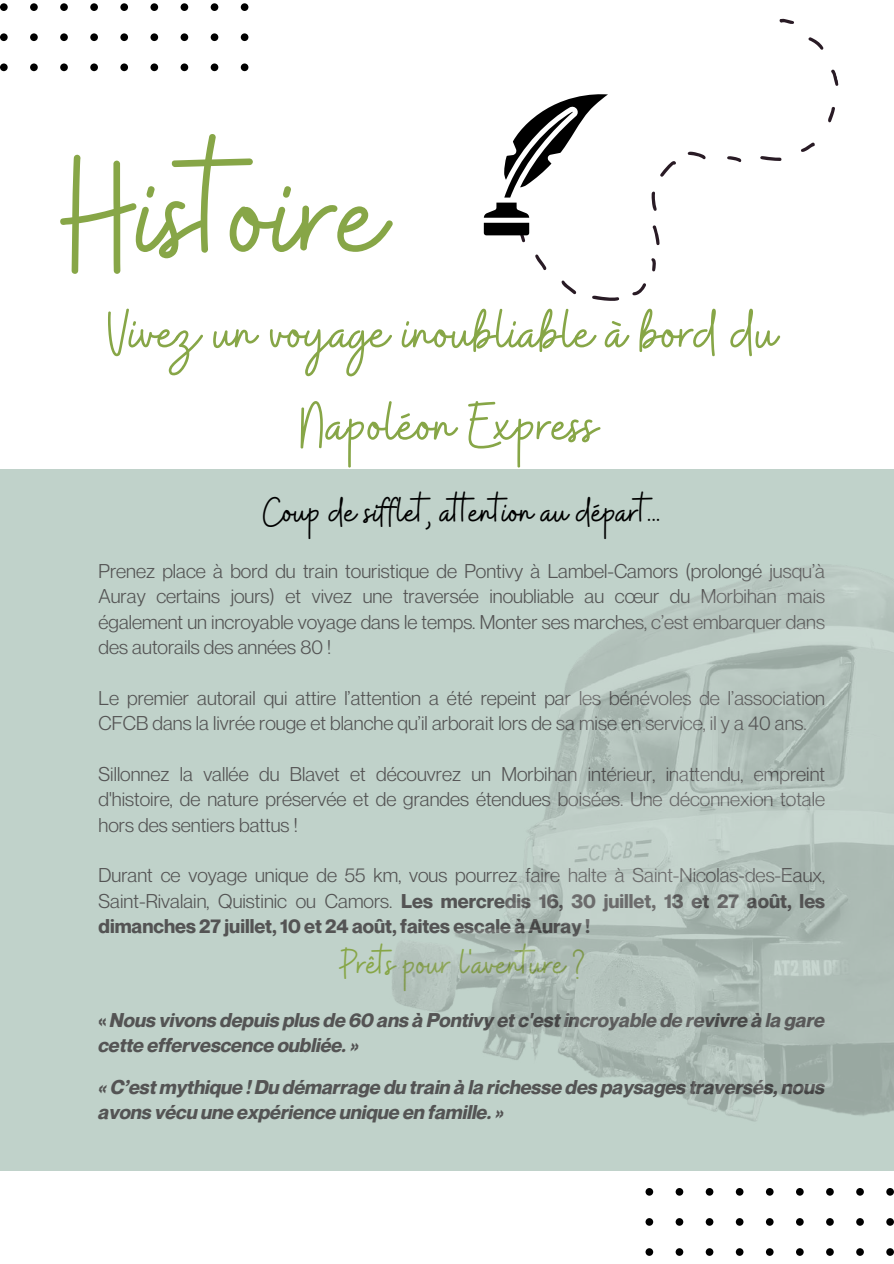
<style>
.page{position:relative;width:894px;height:1264px;background:#fff}
.page>*{position:absolute;margin:0;border:0;box-sizing:border-box;transform-origin:0 0}
.t1{font:165.15px "Buffalo";color:#87a647}
.t2{font:66px/92.2px "Buffalo";color:#87a647;text-align:center}
.t3{font:42px "Buffalo";color:#000}
.t4{font:42px "Buffalo";color:#87a647}
.t5{font:19.5px/25.3px "Neue Montreal";color:#545454;text-align:justify}
.t6{font:italic 700 19.5px/25.3px "Neue Montreal";color:#545454}
.s1{font-weight:700}
.s2{font-style:normal}
</style>
<div class="page">
<svg style="left:485px;top:18px;width:354px;height:283px"></svg>
<div style="left:0;top:3px;width:8px;height:8px;background:#000;border-radius:50%"></div>
<div style="left:30px;top:3px;width:8px;height:8px;background:#000;border-radius:50%"></div>
<div style="left:60px;top:3px;width:8px;height:8px;background:#000;border-radius:50%"></div>
<div style="left:90px;top:3px;width:8px;height:8px;background:#000;border-radius:50%"></div>
<div style="left:120px;top:3px;width:8px;height:8px;background:#000;border-radius:50%"></div>
<div style="left:150px;top:3px;width:8px;height:8px;background:#000;border-radius:50%"></div>
<div style="left:180px;top:3px;width:8px;height:8px;background:#000;border-radius:50%"></div>
<div style="left:210px;top:3px;width:8px;height:8px;background:#000;border-radius:50%"></div>
<div style="left:241px;top:3px;width:7px;height:8px;background:#000;border-radius:50%"></div>
<div style="left:0;top:33px;width:8px;height:8px;background:#000;border-radius:50%"></div>
<div style="left:30px;top:33px;width:8px;height:8px;background:#000;border-radius:50%"></div>
<div style="left:60px;top:33px;width:8px;height:8px;background:#000;border-radius:50%"></div>
<div style="left:90px;top:33px;width:8px;height:8px;background:#000;border-radius:50%"></div>
<div style="left:120px;top:33px;width:8px;height:8px;background:#000;border-radius:50%"></div>
<div style="left:150px;top:33px;width:8px;height:8px;background:#000;border-radius:50%"></div>
<div style="left:180px;top:33px;width:8px;height:8px;background:#000;border-radius:50%"></div>
<div style="left:210px;top:33px;width:8px;height:8px;background:#000;border-radius:50%"></div>
<div style="left:241px;top:33px;width:7px;height:8px;background:#000;border-radius:50%"></div>
<div style="left:0;top:63px;width:8px;height:8px;background:#000;border-radius:50%"></div>
<div style="left:30px;top:63px;width:8px;height:8px;background:#000;border-radius:50%"></div>
<div style="left:60px;top:63px;width:8px;height:8px;background:#000;border-radius:50%"></div>
<div style="left:90px;top:63px;width:8px;height:8px;background:#000;border-radius:50%"></div>
<div style="left:120px;top:63px;width:8px;height:8px;background:#000;border-radius:50%"></div>
<div style="left:150px;top:63px;width:8px;height:8px;background:#000;border-radius:50%"></div>
<div style="left:180px;top:63px;width:8px;height:8px;background:#000;border-radius:50%"></div>
<div style="left:210px;top:63px;width:8px;height:8px;background:#000;border-radius:50%"></div>
<div style="left:241px;top:63px;width:7px;height:8px;background:#000;border-radius:50%"></div>
<svg style="left:504px;top:93px;width:103px;height:104px"></svg>
<svg style="left:483px;top:203px;width:46px;height:32px"></svg>
<div style="left:0;top:469px;width:893px;height:701px;background:#c0d2ca"></div>
<img style="left:354px;top:565px;width:539px;height:606px">
<svg style="left:645px;top:1187px;width:8px;height:8px"></svg>
<svg style="left:675px;top:1187px;width:8px;height:8px"></svg>
<svg style="left:705px;top:1187px;width:8px;height:8px"></svg>
<svg style="left:735px;top:1187px;width:8px;height:8px"></svg>
<svg style="left:765px;top:1187px;width:8px;height:8px"></svg>
<svg style="left:795px;top:1187px;width:8px;height:8px"></svg>
<svg style="left:825px;top:1187px;width:8px;height:8px"></svg>
<svg style="left:855px;top:1187px;width:8px;height:8px"></svg>
<svg style="left:886px;top:1187px;width:7px;height:8px"></svg>
<div style="left:645px;top:1218px;width:8px;height:7px;background:#000;border-radius:50%"></div>
<div style="left:675px;top:1218px;width:8px;height:7px;background:#000;border-radius:50%"></div>
<div style="left:705px;top:1218px;width:8px;height:7px;background:#000;border-radius:50%"></div>
<div style="left:735px;top:1218px;width:8px;height:7px;background:#000;border-radius:50%"></div>
<div style="left:765px;top:1218px;width:8px;height:7px;background:#000;border-radius:50%"></div>
<svg style="left:795px;top:1218px;width:8px;height:7px"></svg>
<svg style="left:825px;top:1218px;width:8px;height:7px"></svg>
<svg style="left:855px;top:1218px;width:8px;height:7px"></svg>
<div style="left:886px;top:1218px;width:7px;height:7px;background:#000;border-radius:50%"></div>
<div style="left:645px;top:1248px;width:8px;height:7px;background:#000;border-radius:50%"></div>
<div style="left:675px;top:1248px;width:8px;height:7px;background:#000;border-radius:50%"></div>
<div style="left:705px;top:1248px;width:8px;height:7px;background:#000;border-radius:50%"></div>
<div style="left:735px;top:1248px;width:8px;height:7px;background:#000;border-radius:50%"></div>
<div style="left:765px;top:1248px;width:8px;height:7px;background:#000;border-radius:50%"></div>
<svg style="left:795px;top:1248px;width:8px;height:7px"></svg>
<svg style="left:825px;top:1248px;width:8px;height:7px"></svg>
<svg style="left:855px;top:1248px;width:8px;height:7px"></svg>
<div style="left:886px;top:1248px;width:7px;height:7px;background:#000;border-radius:50%"></div>
<h1 class="t1" style="left:60px;top:109px;width:325px">Histoire</h1>
<h2 class="t2" style="left:108px;top:290px;width:670px">Vivez un voyage inoubliable à bord du<br>Napoléon Express</h2>
<h3 class="t3" style="left:263px;top:485px;width:399px">Coup de sifflet, at ention au départ .</h3>
<p class="t5" style="left:99px;top:558px;width:727px">Prenez place à bord du train touristique de Pontivy à Lambel-Camors (prolongé jusqu’à Auray certains jours) et vivez une traversée inoubliable au cœur du Morbihan mais également un incroyable voyage dans le temps. Monter ses marches, c’est embarquer dans des autorails des années 80 !</p>
<p class="t5" style="left:99px;top:684px;width:727px">Le premier autorail qui attire l’attention a été repeint par les bénévoles de l’association<br>CFCB dans la livrée rouge et blanche qu’il arborait lors de sa mise en service, il y a 40 ans.</p>
<p class="t5" style="left:99px;top:761px;width:727px">Sillonnez la vallée du Blavet et découvrez un Morbihan intérieur, inattendu, empreint d'histoire, de nature préservée et de grandes étendues boisées. Une déconnexion totale hors des sentiers battus !</p>
<p class="t5" style="left:99px;top:862px;width:727px">Durant ce voyage unique de 55 km, vous pourrez faire halte à Saint-Nicolas-des-Eaux, Saint-Rivalain, Quistinic ou Camors. <span class="s1">Les mercredis 16, 30 juillet, 13 et 27 août, les dimanches 27 juillet, 10 et 24 août, faites escale à Auray !</span></p>
<h3 class="t4" style="left:339px;top:936px;width:246px">Prêts pour l'aventure ?</h3>
<p class="t6" style="left:99px;top:1007px;width:727px"><span class="s2">«</span> Nous vivons depuis plus de 60 ans à Pontivy et c'est incroyable de revivre à la gare cette effervescence oubliée. »</p>
<p class="t6" style="left:99px;top:1073px;width:727px">« C’est mythique ! Du démarrage du train à la richesse des paysages traversés, nous avons vécu une expérience unique en famille. »</p>
</div>
